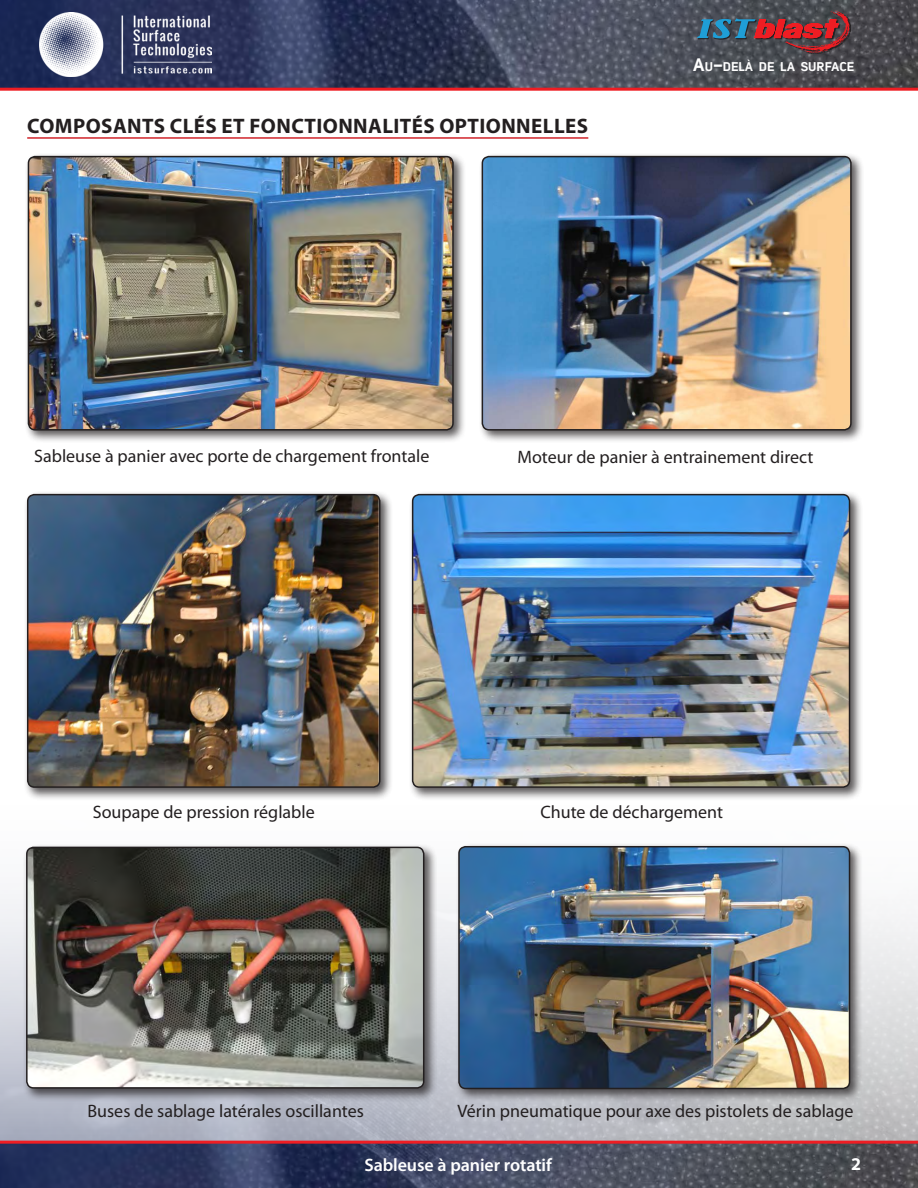
<style>
.page{position:relative;width:918px;height:1188px;background:#fff}
.page>*{position:absolute;margin:0;border:0;box-sizing:border-box;transform-origin:0 0}
.t1{font:700 21px "Myriad Pro";letter-spacing:.02em;color:#231f20}
.t2{font:18px "Myriad Pro";color:#231f20}
.t3{font:600 18px "Myriad Pro";letter-spacing:-.005em;color:#fff}
.t4{font:700 18px "Myriad Pro";color:#fff}
.t5{font:12.6px "Lintel Regular 6";color:#fff;scale:1.05 1}
.s1{font-size:18px}
</style>
<div class="page">
<img style="left:0;top:0;width:918px;height:88px">
<img style="left:39px;top:12px;width:172px;height:64px">
<div style="left:698px;top:12px;width:153px;height:42px;background:#231f20;opacity:.97"></div>
<svg style="left:697px;top:11px;width:153px;height:42px;background:#664751"></svg>
<hr style="left:0;top:88px;width:918px;height:3px;background:#ee1d23">
<img style="left:0;top:1144px;width:918px;height:44px">
<hr style="left:0;top:1141px;width:918px;height:3px;background:#ee1d23">
<hr style="left:27px;top:137px;width:561px;height:2px;background:#d1232a">
<div style="left:23px;top:843px;width:414px;height:259px;background:#231f20;opacity:.75"></div>
<img style="left:27px;top:847px;width:397px;height:241px">
<div style="left:26px;top:847px;width:398px;height:242px;border:2px solid #231f20;border-radius:7px"></div>
<div style="left:478px;top:152px;width:387px;height:291px;background:#231f20;opacity:.75"></div>
<img style="left:482px;top:157px;width:369px;height:273px">
<div style="left:482px;top:156px;width:370px;height:275px;border:2px solid #231f20;border-radius:7px"></div>
<div style="left:24px;top:152px;width:442px;height:291px;background:#231f20;opacity:.75"></div>
<img style="left:28px;top:157px;width:425px;height:273px">
<div style="left:28px;top:156px;width:426px;height:275px;border:2px solid #231f20;border-radius:7px"></div>
<div style="left:23px;top:490px;width:370px;height:311px;background:#231f20;opacity:.75"></div>
<img style="left:28px;top:495px;width:351px;height:292px">
<div style="left:27px;top:494px;width:353px;height:294px;border:2px solid #231f20;border-radius:7px"></div>
<div style="left:408px;top:490px;width:455px;height:311px;background:#231f20;opacity:.75"></div>
<img style="left:413px;top:495px;width:437px;height:292px">
<div style="left:412px;top:494px;width:438px;height:294px;border:2px solid #231f20;border-radius:7px"></div>
<div style="left:455px;top:842px;width:408px;height:260px;background:#231f20;opacity:.75"></div>
<img style="left:459px;top:847px;width:390px;height:241px">
<div style="left:458px;top:846px;width:392px;height:243px;border:2px solid #231f20;border-radius:7px"></div>
<p class="t1" style="left:27px;top:113px;width:562px">COMPOSANTS CLÉS ET FONCTIONNALITÉS OPTIONNELLES</p>
<p class="t5" style="left:693px;top:58px;width:155px"><span class="s1">A</span>U<span class="s1">-</span>DELÀ DE LA SURFACE</p>
<p class="t2" style="left:34px;top:445px;width:397px">Sableuse à panier avec porte de chargement frontale</p>
<p class="t2" style="left:518px;top:446px;width:297px">Moteur de panier à entrainement direct</p>
<p class="t2" style="left:93px;top:801px;width:224px">Soupape de pression réglable</p>
<p class="t2" style="left:540px;top:801px;width:184px">Chute de déchargement</p>
<p class="t2" style="left:88px;top:1100px;width:278px">Buses de sablage latérales oscillantes</p>
<p class="t2" style="left:457px;top:1100px;width:398px">Vérin pneumatique pour axe des pistolets de sablage</p>
<p class="t3" style="left:364px;top:1153px;width:189px">Sableuse à panier rotatif</p>
<p class="t4" style="left:851px;top:1152px;width:11px">2</p>
</div>
